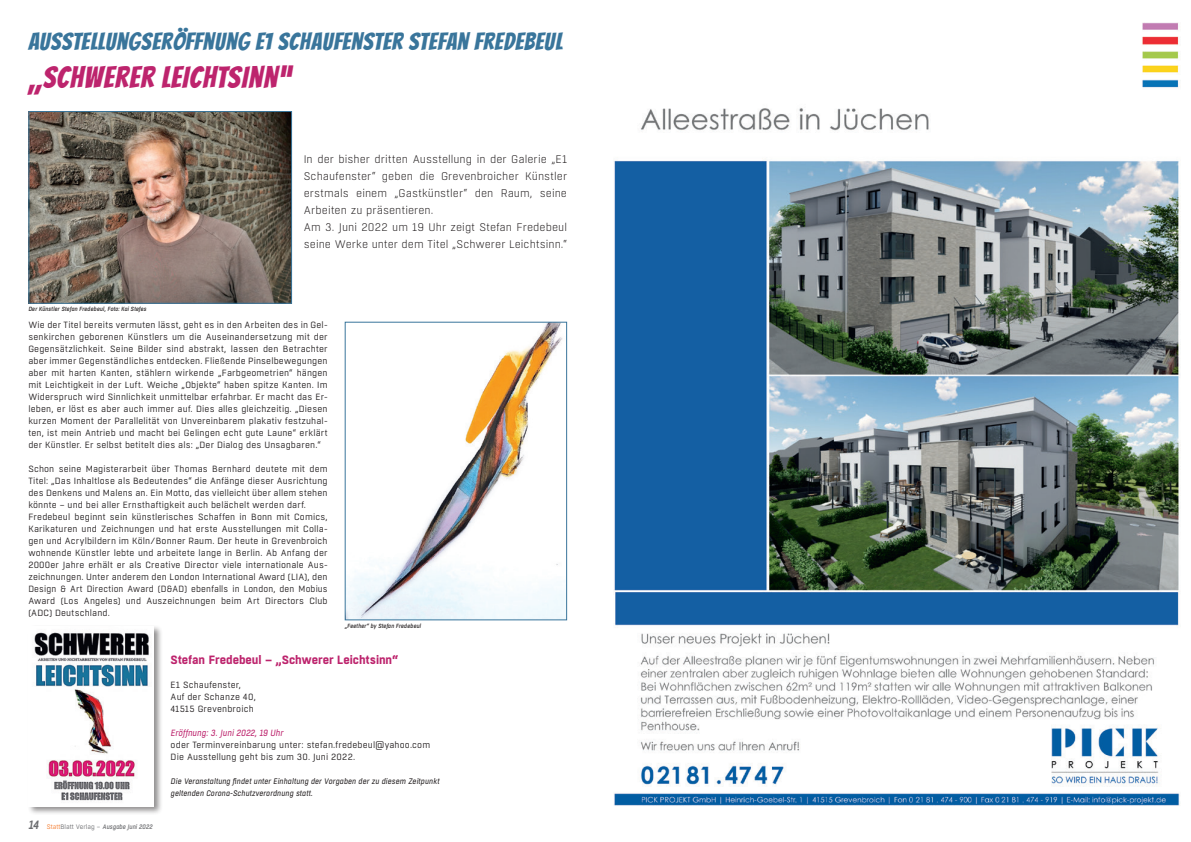
<style>
.page{position:relative;width:1191px;height:842px;background:#fff}
.page>*{position:absolute;margin:0;border:0;box-sizing:border-box;transform-origin:0 0}
.t1{font:30px "Bangers";letter-spacing:.035em;color:#bd246d}
.t2{font:24px "Bangers";letter-spacing:.035em;color:#39759b}
.t3{font:700 12px "Boxed";letter-spacing:-.005em;color:#bd246d}
.t4{font:300 11px/17px "Boxed";color:#231f20}
.t5{font:9px/12px "Boxed";letter-spacing:.015em;color:#231f20}
.t6{font:italic 9px "Boxed";letter-spacing:.01em;color:#bd246d}
.t7{font:italic 8px/12px "Boxed";letter-spacing:.015em;color:#231f20}
.t8{font:italic 500 6.5px "Boxed";color:#6c6d70}
.t9{font:italic 500 6px "Boxed";letter-spacing:.02em;color:#231f20}
.s1{font-weight:600;font-size:12px}
.s2{font-weight:400;font-style:normal;color:#f4792a}
.s3{font-weight:400;font-style:normal}
</style>
<div class="page">
<img style="left:347px;top:324px;width:218px;height:294px">
<div style="left:345px;top:322px;width:222px;height:298px;border:1px solid #39759b"></div>
<div style="left:27px;top:624px;width:136px;height:192px;background:#231f20;opacity:.5"></div>
<img style="left:28px;top:626px;width:126px;height:180px">
<img style="left:30px;top:113px;width:260px;height:189px">
<div style="left:28px;top:111px;width:264px;height:193px;border:1px solid #39759b"></div>
<img style="left:614px;top:22px;width:566px;height:784px">
<h2 class="t2" style="left:28px;top:23px;width:536px">AUSSTELLUNGSERÖFFNUNG E1 SCHAUFENSTER STEFAN FREDEBEUL</h2>
<h1 class="t1" style="left:28px;top:55px;width:264px">„SCHWERER LEICHTSINN“</h1>
<p class="t9" style="left:28px;top:305px;width:120px">Der Künstler Stefan Fredebeul, Foto: Kai Stefes</p>
<p class="t4" style="left:304px;top:151px;width:265px">In der bisher dritten Ausstellung in der Galerie „E1<br>Schaufenster“ geben die Grevenbroicher Künstler erstmals einem „Gastkünstler“ den Raum, seine Arbeiten zu präsentieren.<br>Am 3. Juni 2022 um 19 Uhr zeigt Stefan Fredebeul seine Werke unter dem Titel „Schwerer Leichtsinn.“</p>
<p class="t5" style="left:28px;top:319px;width:301px;text-align:justify">Wie der Titel bereits vermuten lässt, geht es in den Arbeiten des in Gel&shy;senkirchen geborenen Künstlers um die Auseinandersetzung mit der Gegensätzlichkeit. Seine Bilder sind abstrakt, lassen den Betrachter aber immer Gegenständliches entdecken. Fließende Pinselbewegungen aber mit harten Kanten, stählern wirkende „Farbgeometrien“ hängen mit Leichtigkeit in der Luft. Weiche „Objekte“ haben spitze Kanten. Im Widerspruch wird Sinnlichkeit unmittelbar erfahrbar. Er macht das Er&shy;leben, er löst es aber auch immer auf. Dies alles gleichzeitig. „Diesen kurzen Moment der Parallelität von Unvereinbarem plakativ festzuhal&shy;ten, ist mein Antrieb und macht bei Gelingen echt gute Laune“ erklärt der Künstler. Er selbst betitelt dies als: „Der Dialog des Unsagbaren.“</p>
<p class="t5" style="left:28px;top:463px;width:301px">Schon seine Magisterarbeit über Thomas Bernhard deutete mit dem Titel: „Das Inhaltlose als Bedeutendes“ die Anfänge dieser Ausrichtung des Denkens und Malens an. Ein Motto, das vielleicht über allem stehen könnte – und bei aller Ernsthaftigkeit auch belächelt werden darf.<br>Fredebeul beginnt sein künstlerisches Schaffen in Bonn mit Comics, Karikaturen und Zeichnungen und hat erste Ausstellungen mit Colla&shy;gen und Acrylbildern im Köln/Bonner Raum. Der heute in Grevenbroich wohnende Künstler lebte und arbeitete lange in Berlin. Ab Anfang der 2000er Jahre erhält er als Creative Director viele internationale Aus&shy;zeichnungen. Unter anderem den London International Award (LIA), den Design &amp; Art Direction Award (D&amp;AD) ebenfalls in London, den Mobius Award (Los Angeles) und Auszeichnungen beim Art Directors Club (ADC) Deutschland.</p>
<h3 class="t3" style="left:171px;top:652px;width:229px">Stefan Fredebeul – „Schwerer Leichtsinn“</h3>
<p class="t5" style="left:171px;top:679px;width:87px">E1 Schaufenster,<br>Auf der Schanze 40,<br>41515 Grevenbroich</p>
<p class="t6" style="left:171px;top:727px;width:114px">Eröffnung: 3. Juni 2022, 19 Uhr</p>
<p class="t5" style="left:171px;top:739px;width:261px">oder Terminvereinbarung unter: stefan.fredebeul@yahoo.com<br>Die Ausstellung geht bis zum 30. Juni 2022.</p>
<p class="t7" style="left:171px;top:776px;width:270px">Die Veranstaltung findet unter Einhaltung der Vorgaben der zu diesem Zeitpunkt geltenden Corona-Schutzverordnung statt.</p>
<p class="t9" style="left:345px;top:622px;width:78px">„Feether“ by Stefan Fredebeul</p>
<p class="t8" style="left:28px;top:822px;width:125px"><span class="s1">14</span> <span class="s2">Statt</span><span class="s3">Blatt Verlag –</span> Ausgabe Juni 2022</p>
</div>
